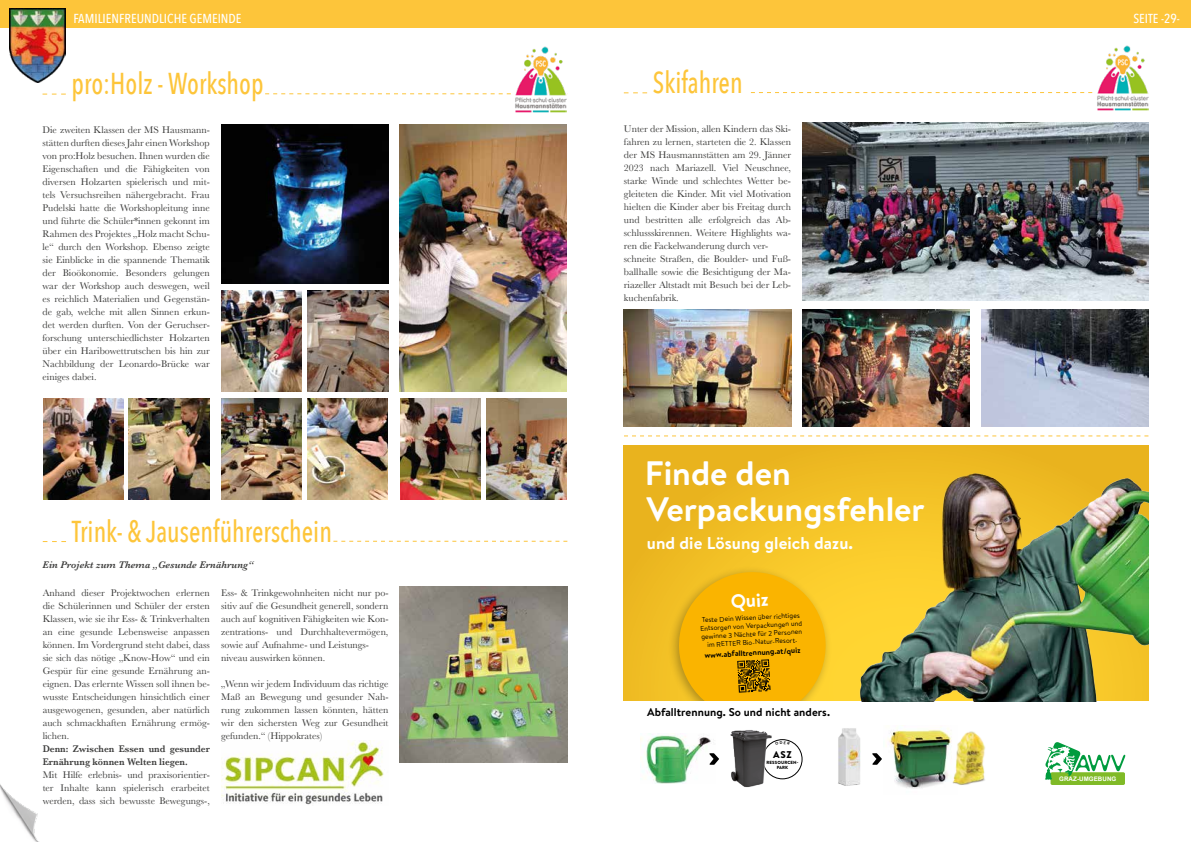
<style>
.page{position:relative;width:1191px;height:842px;background:#fff}
.page>*{position:absolute;margin:0;border:0;box-sizing:border-box;transform-origin:0 0}
.t1{font:700 33.9px/35.6px "Brandon Text";color:#fff}
.t2{font:500 30.2px "Avenir Next Condensed";color:#fdc53a;scale:.87 1}
.t3{font:700 19.1px "Brandon Text";color:#fff}
.t4{font:700 17.1px "Brandon Text";letter-spacing:.005em;color:#fff}
.t5{font:500 13px "Avenir Next Condensed";color:#fff}
.t6{font:700 11.3px "Brandon Text";letter-spacing:.005em;color:#000}
.t7{font:10px/13px "Baskerville";color:#3c3c3b;text-align:justify}
.t8{font:600 10px/13px "Baskerville";color:#3c3c3b;scale:.94 1}
.t9{font:italic 600 10px "Baskerville";color:#3c3c3b}
.t10{font:900 9.8px "Brandon Text";color:#000}
.t11{font:700 7.8px "Brandon Text";color:#000}
.t12{font:6.9px/8.2px "Brandon Text";color:#000;text-align:center}
.t13{font:700 6.2px "Arial";letter-spacing:.01em;color:#fff}
.t14{font:900 4.5px/4.9px "Brandon Text";letter-spacing:.02em;color:#000;text-align:center}
</style>
<div class="page">
<div style="left:0;top:0;width:1191px;height:28px;background:#fdc53a"></div>
<img style="left:9px;top:9px;width:57px;height:66px">
<img style="left:0;top:784px;width:39px;height:58px">
<img style="left:400px;top:124px;width:167px;height:268px">
<svg style="left:265px;top:93px;width:246px;height:1px"></svg>
<img style="left:24px;top:48px;width:42px;height:47px">
<img style="left:221px;top:740px;width:163px;height:65px">
<img style="left:400px;top:587px;width:167px;height:176px">
<svg style="left:333px;top:541px;width:234px;height:1px"></svg>
<svg style="left:43px;top:541px;width:23px;height:1px"></svg>
<img style="left:221px;top:124px;width:167px;height:159px">
<img style="left:43px;top:398px;width:80px;height:102px">
<img style="left:129px;top:398px;width:80px;height:102px">
<img style="left:221px;top:398px;width:80px;height:102px">
<img style="left:307px;top:398px;width:81px;height:102px">
<img style="left:400px;top:398px;width:80px;height:102px">
<img style="left:486px;top:398px;width:81px;height:102px">
<img style="left:221px;top:290px;width:80px;height:102px">
<img style="left:308px;top:290px;width:80px;height:102px">
<svg style="left:624px;top:445px;width:219px;height:256px;background:#eb2"></svg>
<div style="left:667px;top:565px;width:165px;height:166px;background:#000;opacity:.3"></div>
<svg style="left:677px;top:570px;width:150px;height:131px;background:#f1b108"></svg>
<div style="left:624px;top:701px;width:524px;height:104px;background:#fff"></div>
<div style="left:1050px;top:772px;width:75px;height:13px;background:#80ba27;border-radius:2px"></div>
<svg style="left:1045px;top:742px;width:80px;height:38px"></svg>
<img style="left:843px;top:445px;width:305px;height:256px">
<img style="left:640px;top:733px;width:71px;height:51px">
<img style="left:886px;top:725px;width:62px;height:64px">
<img style="left:838px;top:728px;width:23px;height:58px">
<svg style="left:872px;top:753px;width:10px;height:12px"></svg>
<svg style="left:709px;top:753px;width:10px;height:12px"></svg>
<img style="left:948px;top:728px;width:38px;height:57px">
<div style="left:762px;top:739px;width:40px;height:40px;border:1px solid #000;border-radius:50%"></div>
<img style="left:730px;top:730px;width:42px;height:58px">
<svg style="left:751px;top:92px;width:342px;height:1px"></svg>
<svg style="left:624px;top:92px;width:23px;height:1px"></svg>
<img style="left:624px;top:309px;width:167px;height:118px">
<img style="left:802px;top:309px;width:167px;height:118px">
<img style="left:802px;top:123px;width:346px;height:177px">
<img style="left:981px;top:309px;width:167px;height:118px">
<img style="left:515px;top:47px;width:52px;height:65px">
<img style="left:1097px;top:45px;width:51px;height:66px">
<svg style="left:624px;top:435px;width:524px;height:1px"></svg>
<h3 class="t5" style="left:73px;top:11px;width:170px">FAMILIENFREUNDLICHE GEMEINDE</h3>
<h3 class="t5" style="left:1133px;top:11px;width:48px">SEITE -29-</h3>
<h2 class="t2" style="left:72px;top:66px;width:222px">pro:Holz - Workshop</h2>
<p class="t7" style="left:43px;top:124px;width:169px">Die zweiten Klassen der MS Hausmann&shy;stätten durften dieses Jahr einen Workshop von pro:Holz besuchen. Ihnen wurden die Eigenschaften und die Fähigkeiten von diversen Holzarten spielerisch und mit&shy;tels Versuchsreihen nähergebracht. Frau Pudelski hatte die Workshopleitung inne und führte die Schüler*innen gekonnt im Rahmen des Projektes „Holz macht Schu&shy;le“ durch den Workshop. Ebenso zeigte sie Einblicke in die spannende Thematik der Bioökonomie. Besonders gelungen war der Workshop auch deswegen, weil es reichlich Materialien und Gegenstän&shy;de gab, welche mit allen Sinnen erkun&shy;det werden durften. Von der Geruchser&shy;forschung unterschiedlichster Holzarten über ein Haribowettrutschen bis hin zur Nachbildung der Leonardo-Brücke war einiges dabei.</p>
<h2 class="t2" style="left:72px;top:513px;width:300px">Trink- &amp; Jausenführerschein</h2>
<p class="t9" style="left:43px;top:558px;width:212px">Ein Projekt zum Thema „Gesunde Ernährung“</p>
<p class="t7" style="left:43px;top:586px;width:169px">Anhand dieser Projektwochen erlernen die Schülerinnen und Schüler der ersten Klassen, wie sie ihr Ess- &amp; Trinkverhalten an eine gesunde Lebensweise anpassen können. Im Vordergrund steht dabei, dass sie sich das nötige „Know-How“ und ein Gespür für eine gesunde Ernährung an&shy;eignen. Das erlernte Wissen soll ihnen be&shy;wusste Entscheidungen hinsichtlich einer ausgewogenen, gesunden, aber natürlich auch schmackhaften Ernährung ermög&shy;lichen.</p>
<p class="t8" style="left:43px;top:742px;width:179px">Denn: Zwischen Essen und gesunder<br>Ernährung können Welten liegen.</p>
<p class="t7" style="left:43px;top:768px;width:169px">Mit Hilfe erlebnis- und praxisorientier&shy;ter Inhalte kann spielerisch erarbeitet werden, dass sich bewusste Bewegungs-,</p>
<p class="t7" style="left:221px;top:586px;width:169px;text-align:left">Ess- &amp; Trinkgewohnheiten nicht nur po&shy;sitiv auf die Gesundheit generell, sondern auch auf kognitiven Fähigkeiten wie Kon&shy;zentrations- und Durchhaltevermögen, sowie auf Aufnahme- und Leistungs&shy;niveau auswirken können.</p>
<p class="t7" style="left:221px;top:677px;width:169px">„Wenn wir jedem Individuum das richtige Maß an Bewegung und gesunder Nah&shy;rung zukommen lassen könnten, hätten wir den sichersten Weg zur Gesundheit gefunden.“ (Hippokrates)</p>
<h2 class="t2" style="left:653px;top:64px;width:105px">Skifahren</h2>
<p class="t7" style="left:624px;top:122px;width:169px;text-align:left">Unter der Mission, allen Kindern das Ski&shy;fahren zu lernen, starteten die 2. Klassen der MS Hausmannstätten am 29. Jänner 2023 nach Mariazell. Viel Neuschnee, starke Winde und schlechtes Wetter be&shy;gleiteten die Kinder. Mit viel Motivation hielten die Kinder aber bis Freitag durch und bestritten alle erfolgreich das Ab&shy;schlussskirennen. Weitere Highlights wa&shy;ren die Fackelwanderung durch ver&shy;schneite Straßen, die Boulder- und Fuß&shy;ballhalle sowie die Besichtigung der Ma&shy;riazeller Altstadt mit Besuch bei der Leb&shy;kuchenfabrik.</p>
<h1 class="t1" style="left:645px;top:455px;width:281px">Finde den<br>Verpackungsfehler</h1>
<h3 class="t4" style="left:647px;top:531px;width:208px">und die Lösung gleich dazu.</h3>
<h3 class="t3" style="left:730px;top:588px;width:40px;rotate:-3deg">Quiz</h3>
<p class="t12" style="left:699px;top:616px;width:103px;rotate:-3deg">Teste Dein Wissen über richtiges<br>Entsorgen von Verpackungen und gewinne 3 Nächte für 2 Personen im RETTER Bio-Natur-Resort.</p>
<p class="t11" style="left:704px;top:650px;width:97px;rotate:-3deg">www.abfalltrennung.at/quiz</p>
<p class="t6" style="left:647px;top:705px;width:184px">Abfalltrennung. So und nicht anders.</p>
<p class="t10" style="left:773px;top:748px;width:20px">ASZ</p>
<p class="t14" style="left:766px;top:760px;width:33px">RESSOURCEN-<br>PARK</p>
<p class="t13" style="left:1059px;top:775px;width:59px">GRAZ-UMGEBUNG</p>
</div>
